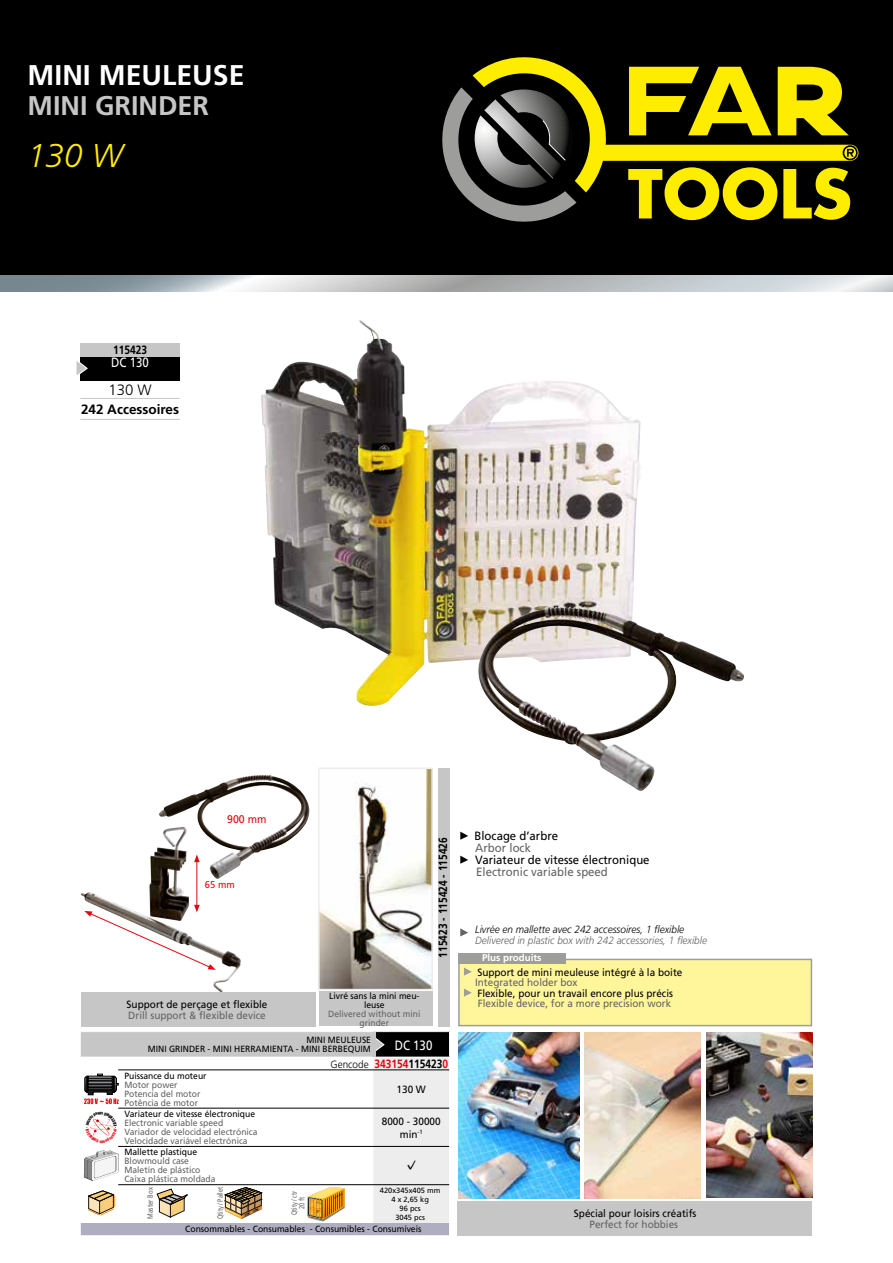
<style>
.page{position:relative;width:893px;height:1263px;background:#fff}
.page>*{position:absolute;margin:0;border:0;box-sizing:border-box;transform-origin:0 0}
.t1{font:italic 300 33px "Frutiger";color:#ffed00}
.t2{font:700 28.5px "Frutiger";color:#fff}
.t3{font:700 27px "Frutiger";color:#c6c6c6}
.t4{font:300 15px "Frutiger";color:#000}
.t5{font:15px "Hira Min Pro N W3";color:#000}
.t6{font:700 13.5px "Frutiger";color:#000}
.t7{font:13.5px "Frutiger";color:#fff;scale:.85 1}
.t8{font:12px "Frutiger";color:#000;scale:.95 1}
.t9{font:12px "Frutiger";color:#646363;scale:.95 1}
.t10{font:700 12px "Frutiger";color:#000;scale:.85 1}
.t11{font:11.1px "Frutiger";color:#e30613;scale:.95 1}
.t12{font:10.5px/12.6px "Frutiger";color:#000;text-align:center;scale:.95 1}
.t13{font:10.5px "Frutiger";color:#646363;scale:.95 1}
.t14{font:italic 300 10.5px "Frutiger";color:#646363;scale:.95 1}
.t15{font:italic 300 10.5px "Frutiger";color:#000;scale:.95 1}
.t16{font:300 10.5px "Frutiger";color:#000;scale:.95 1}
.t17{font:9.9px "Frutiger";color:#e30613;scale:.95 1}
.t18{font:700 9.75px "Frutiger";color:#fff}
.t19{font:9px/9px "Frutiger";color:#646363;scale:.95 1}
.t20{font:9px/9px "Frutiger";color:#000;text-align:right;scale:.95 1}
.t21{font:7.5px/9px "Frutiger";color:#000;text-align:center}
.t22{font:7.5px/7.5px "Frutiger";color:#646363;text-align:center;scale:.75 1}
.t23{font:7.5px "Frutiger";color:#646363;scale:.8 1}
.s1{font-weight:700;font-size:12px;color:#e30613}
.s2{font-weight:700;font-size:12px}
</style>
<div class="page">
<div style="left:0;top:0;width:893px;height:288px;background:#000"></div>
<svg style="left:0;top:276px;width:893px;height:16px;background:#b9bfc2"></svg>
<svg style="left:473px;top:57px;width:381px;height:135px"></svg>
<svg style="left:843px;top:145px;width:15px;height:15px"></svg>
<svg style="left:628px;top:167px;width:149px;height:53px"></svg>
<svg style="left:783px;top:168px;width:67px;height:52px"></svg>
<svg style="left:629px;top:67px;width:142px;height:68px"></svg>
<svg style="left:778px;top:67px;width:71px;height:68px"></svg>
<svg style="left:442px;top:87px;width:134px;height:135px"></svg>
<svg style="left:76px;top:343px;width:104px;height:38px;background:#515151"></svg>
<hr style="left:80px;top:398px;width:100px;height:1px;background:#c6c6c6">
<hr style="left:80px;top:419px;width:100px;height:1px;background:#c6c6c6">
<div style="left:80px;top:1031px;width:293px;height:26px;background:#c6c6c6"></div>
<svg style="left:83px;top:1070px;width:289px;height:148px"></svg>
<div style="left:80px;top:1223px;width:369px;height:13px;background:#afadc0"></div>
<hr style="left:117px;top:1070px;width:1px;height:38px;background:#fff">
<hr style="left:117px;top:1108px;width:1px;height:38px;background:#fff">
<hr style="left:117px;top:1146px;width:1px;height:39px;background:#fff">
<hr style="left:117px;top:1185px;width:1px;height:38px;background:#fff">
<svg style="left:80px;top:1223px;width:1px;height:12px"></svg>
<hr style="left:80px;top:1235px;width:38px;height:1px;background:#fff">
<hr style="left:118px;top:1235px;width:255px;height:1px;background:#fff">
<hr style="left:373px;top:1235px;width:77px;height:1px;background:#fff">
<hr style="left:80px;top:1031px;width:38px;height:1px;background:#fff">
<hr style="left:118px;top:1031px;width:255px;height:1px;background:#fff">
<hr style="left:118px;top:1069px;width:255px;height:1px;background:#000">
<hr style="left:118px;top:1108px;width:255px;height:1px;background:#000">
<hr style="left:118px;top:1146px;width:255px;height:1px;background:#000">
<hr style="left:118px;top:1184px;width:255px;height:1px;background:#000">
<svg style="left:80px;top:1032px;width:39px;height:72px"></svg>
<svg style="left:88px;top:1191px;width:27px;height:24px"></svg>
<svg style="left:157px;top:1189px;width:30px;height:28px"></svg>
<svg style="left:225px;top:1187px;width:38px;height:32px"></svg>
<img style="left:307px;top:1199px;width:39px;height:23px">
<svg style="left:308px;top:1187px;width:37px;height:33px"></svg>
<svg style="left:84px;top:1150px;width:35px;height:31px"></svg>
<svg style="left:372px;top:1032px;width:78px;height:191px;background:#ccc"></svg>
<hr style="left:372px;top:1032px;width:4px;height:25px;background:#c6c6c6">
<img style="left:159px;top:775px;width:150px;height:87px">
<img style="left:81px;top:827px;width:160px;height:165px">
<hr style="left:196px;top:860px;width:1px;height:46px;background:#e30613">
<svg style="left:194px;top:854px;width:6px;height:8px"></svg>
<svg style="left:84px;top:905px;width:132px;height:65px"></svg>
<div style="left:320px;top:992px;width:113px;height:34px;background:#c6c6c6"></div>
<img style="left:321px;top:770px;width:109px;height:217px">
<div style="left:318px;top:767px;width:115px;height:223px;border:2px solid #ededed"></div>
<div style="left:438px;top:768px;width:11px;height:259px;background:#c6c6c6"></div>
<div style="left:81px;top:992px;width:234px;height:34px;background:#c6c6c6"></div>
<img style="left:584px;top:1032px;width:117px;height:166px">
<img style="left:458px;top:1032px;width:121px;height:167px">
<img style="left:706px;top:1032px;width:106px;height:165px">
<div style="left:458px;top:1201px;width:354px;height:35px;background:#c6c6c6"></div>
<div style="left:459px;top:959px;width:352px;height:66px;background:#fff69b"></div>
<svg style="left:464px;top:967px;width:8px;height:8px"></svg>
<svg style="left:464px;top:988px;width:8px;height:8px"></svg>
<div style="left:458px;top:959px;width:354px;height:67px;border:2px solid #9d9d9c"></div>
<div style="left:458px;top:954px;width:107px;height:10px;background:#9d9d9c"></div>
<svg style="left:460px;top:832px;width:8px;height:8px"></svg>
<svg style="left:460px;top:856px;width:8px;height:8px"></svg>
<svg style="left:460px;top:928px;width:8px;height:8px"></svg>
<img style="left:261px;top:320px;width:380px;height:386px">
<img style="left:476px;top:605px;width:268px;height:186px">
<svg style="left:86px;top:1111px;width:31px;height:32px"></svg>
<h2 class="t2" style="left:28px;top:58px;width:218px">MINI MEULEUSE</h2>
<h3 class="t3" style="left:28px;top:89px;width:183px">MINI GRINDER</h3>
<h1 class="t1" style="left:28px;top:137px;width:97px">130 W</h1>
<h3 class="t10" style="left:113px;top:343px;width:42px">115423</h3>
<h3 class="t7" style="left:111px;top:354px;width:46px">DC 130</h3>
<h3 class="t4" style="left:108px;top:381px;width:45px">130 W</h3>
<h3 class="t6" style="left:81px;top:402px;width:100px">242 Accessoires</h3>
<p class="t11" style="left:227px;top:813px;width:43px">900 mm</p>
<p class="t17" style="left:205px;top:878px;width:33px">65 mm</p>
<p class="t12" style="left:127px;top:998px;width:150px">Support de perçage et flexible</p>
<p class="t13" style="left:128px;top:1009px;width:146px">Drill support &amp; flexible device</p>
<p class="t20" style="left:329px;top:991px;width:97px;text-align:center">Livré sans la mini meu&shy;leuse</p>
<p class="t19" style="left:328px;top:1009px;width:99px;text-align:center">Delivered without mini grinder</p>
<h3 class="t10" style="left:436px;top:957px;width:143px;rotate:-90deg">115423 - 115424 - 115426</h3>
<p class="t20" style="left:148px;top:1035px;width:237px">MINI MEULEUSE<br>MINI GRINDER - MINI HERRAMIENTA - MINI BERBEQUIM</p>
<p class="t20" style="left:124px;top:1071px;width:88px">Puissance du moteur</p>
<p class="t19" style="left:124px;top:1080px;width:82px">Motor power<br>Potencia del motor<br>Potência de motor</p>
<p class="t20" style="left:124px;top:1109px;width:139px">Variateur de vitesse électronique</p>
<p class="t19" style="left:124px;top:1118px;width:142px">Electronic variable speed<br>Variador de velocidad electrónica<br>Velocidade variável electrónica</p>
<p class="t20" style="left:124px;top:1147px;width:78px">Mallette plastique</p>
<p class="t19" style="left:124px;top:1156px;width:98px">Blowmould case<br>Maletín de plástico<br>Caixa plástica moldada</p>
<h3 class="t7" style="left:395px;top:1037px;width:46px">DC 130</h3>
<p class="t16" style="left:330px;top:1058px;width:125px">Gencode <span class="s1">343154</span><span class="s2">115423</span><span class="s1">0</span></p>
<p class="t12" style="left:397px;top:1083px;width:32px">130 W</p>
<p class="t12" style="left:382px;top:1115px;width:63px">8000 - 30000 min<sup>-1</sup></p>
<h3 class="t5" style="left:404px;top:1153px;width:16px">✓</h3>
<p class="t21" style="left:380px;top:1186px;width:62px">420x345x405 mm<br>4 x 2,65 kg<br>96 pcs<br>3045 pcs</p>
<p class="t23" style="left:146px;top:1219px;width:41px;rotate:-90deg">Master Box</p>
<p class="t22" style="left:216px;top:1219px;width:45px;rotate:-90deg">Qtity / Pallet</p>
<p class="t22" style="left:290px;top:1215px;width:34px;rotate:-90deg">Qtity / ctr<br>20 ft</p>
<p class="t20" style="left:185px;top:1225px;width:250px">Consommables - Consumables - Consumibles - Consumíveis</p>
<h3 class="t8" style="left:474px;top:828px;width:90px">Blocage d’arbre</h3>
<h3 class="t9" style="left:475px;top:840px;width:60px">Arbor lock</h3>
<h3 class="t8" style="left:475px;top:852px;width:185px">Variateur de vitesse électronique</h3>
<h3 class="t9" style="left:476px;top:864px;width:140px">Electronic variable speed</h3>
<p class="t15" style="left:475px;top:924px;width:221px">Livrée en mallette avec 242 accessoires, 1 flexible</p>
<p class="t14" style="left:475px;top:934px;width:245px">Delivered in plastic box with 242 accessories, 1 flexible</p>
<p class="t18" style="left:482px;top:952px;width:61px">Plus produits</p>
<p class="t12" style="left:477px;top:965px;width:217px">Support de mini meuleuse intégré à la boite</p>
<p class="t13" style="left:475px;top:976px;width:109px">Integrated holder box</p>
<p class="t12" style="left:477px;top:986px;width:207px">Flexible, pour un travail encore plus précis</p>
<p class="t13" style="left:478px;top:997px;width:205px">Flexible device, for a more precision work</p>
<p class="t12" style="left:574px;top:1207px;width:130px">Spécial pour loisirs créatifs</p>
<p class="t13" style="left:589px;top:1218px;width:95px">Perfect for hobbies</p>
</div>
